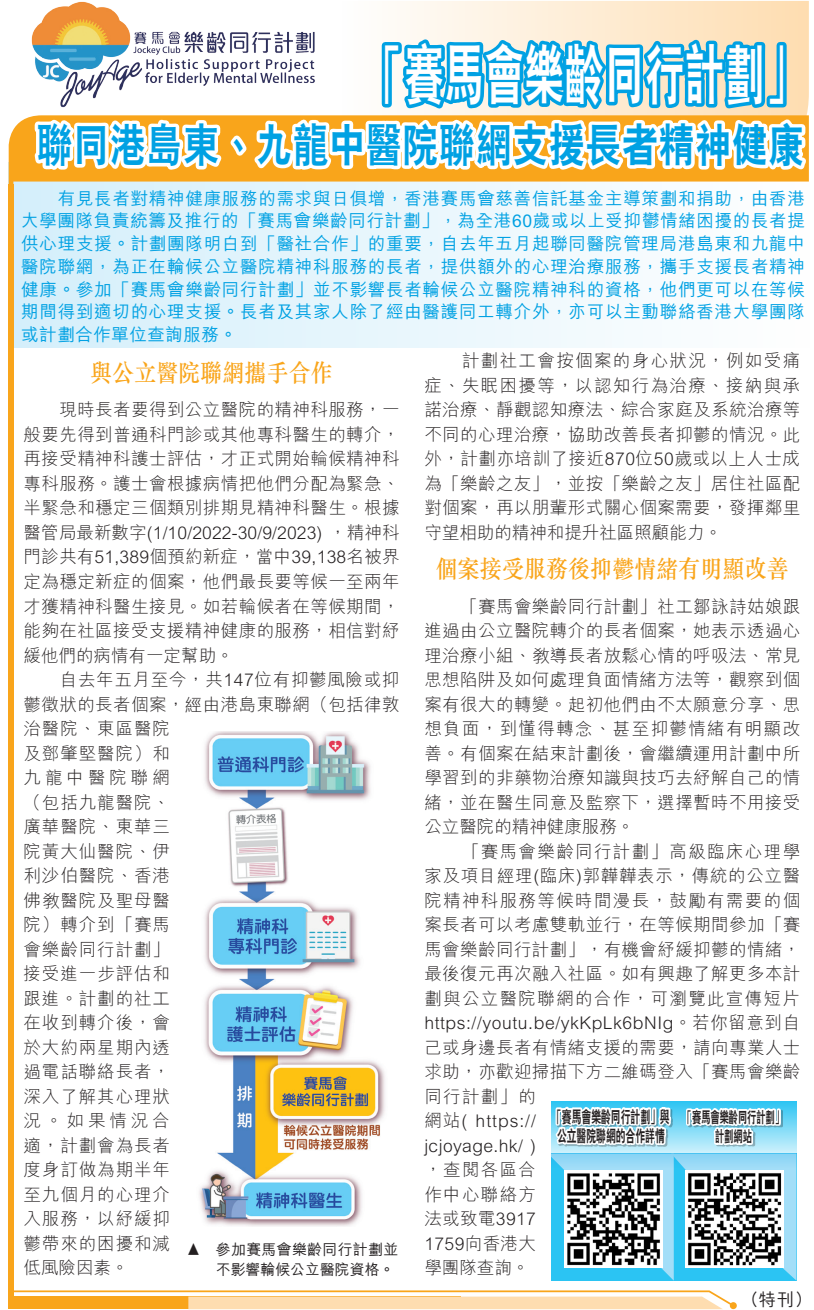
<style>
.page{position:relative;width:814px;height:1310px;background:#fff}
.page>*{position:absolute;margin:0;border:0;box-sizing:border-box;transform-origin:0 0}
.引言{font:64.75px "C Hei 2 Xbold HKSCS";letter-spacing:.03em;color:#fff;scale:.6 1}
.引言-2{font:45.5px "C Hei 2 Xbold HKSCS";letter-spacing:.03em;color:#00a1e3;scale:.78 1}
.小題{font:24.5px "M Sung Medium HKSCS";color:#f9a51b;scale:.9 1}
.內文{font:17.5px/24.5px "M Hei Light HKSCS";letter-spacing:.025em;color:#231f20;text-align:justify}
.引言-3{font:17.5px/22.8px "M Hei Medium HKSCS";letter-spacing:.04em;color:#00a1e3;text-align:justify}
.內文-2{font:17.5px/24.5px "M Hei Light HKSCS";letter-spacing:.05em;color:#231f20}
.引言-4{font:17.5px "M Hei Medium HKSCS";color:#231f20}
.內文-3{font:16.28px/19.2px "C Hei 2 Xbold HKSCS";color:#231f20;text-align:center;scale:.6 1}
.內文-4{font:15.22px "C Hei 2 Xbold HKSCS";color:#231f20;scale:.6 1}
.說明{font:14.88px/20.1px "M Hei Medium HKSCS";letter-spacing:.025em;color:#231f20;text-align:right}
</style>
<div class="page">
<svg style="left:400px;top:1px;width:408px;height:23px;background:#feebd2"></svg>
<img style="left:39px;top:1px;width:86px;height:23px">
<div style="left:729px;top:1302px;width:7px;height:7px;background:#f9a51b;border-radius:50%"></div>
<svg style="left:8px;top:1289px;width:727px;height:20px"></svg>
<div style="left:9px;top:184px;width:5px;height:1125px;background:#f9a51b"></div>
<svg style="left:9px;top:117px;width:21px;height:153px;fill:#f9a51b"></svg>
<svg style="left:30px;top:24px;width:779px;height:324px"></svg>
<svg style="left:551px;top:1101px;width:245px;height:179px"></svg>
<img style="left:199px;top:732px;width:186px;height:494px">
<p class="引言" style="left:365px;top:32px;width:733px">「賽馬會樂齡同行計劃」</p>
<p class="引言-2" style="left:37px;top:115px;width:984px">聯同港島東、九龍中醫院聯網支援長者精神健康</p>
<p class="引言-3" style="left:21px;top:185px;width:785px;text-indent:36px">有見長者對精神健康服務的需求與日俱增，香港賽馬會慈善信託基金主導策劃和捐助，由香港大學團隊負責統籌及推行的「賽馬會樂齡同行計劃」，為全港60歲或以上受抑鬱情緒困擾的長者提供心理支援。計劃團隊明白到「醫社合作」的重要，自去年五月起聯同醫院管理局港島東和九龍中醫院聯網，為正在輪候公立醫院精神科服務的長者，提供額外的心理治療服務，攜手支援長者精神健康。參加「賽馬會樂齡同行計劃」並不影響長者輪候公立醫院精神科的資格，他們更可以在等候期間得到適切的心理支援。長者及其家人除了經由醫護同工轉介外，亦可以主動聯絡香港大學團隊或計劃合作單位查詢服務。</p>
<p class="小題" style="left:90px;top:356px;width:271px">與公立醫院聯網攜手合作</p>
<p class="內文" style="left:24px;top:397px;width:377px;text-indent:36px">現時長者要得到公立醫院的精神科服務，一般要先得到普通科門診或其他專科醫生的轉介，再接受精神科護士評估，才正式開始輪候精神科專科服務。護士會根據病情把他們分配為緊急、半緊急和穩定三個類別排期見精神科醫生。根據醫管局最新數字(1/10/2022-30/9/2023) ，精神科門診共有51,389個預約新症，當中39,138名被界定為穩定新症的個案，他們最長要等候一至兩年才獲精神科醫生接見。如若輪候者在等候期間，能夠在社區接受支援精神健康的服務，相信對紓緩他們的病情有一定幫助。</p>
<p class="內文-2" style="left:24px;top:666px;width:377px;text-indent:36px">自去年五月至今，共147位有抑鬱風險或抑鬱徵狀的長者個案，經由港島東聯網（包括律敦治醫院、東區醫院<br>及鄧肇堅醫院）和<br>九龍中醫院聯網<br>（包括九龍醫院、<br>廣華醫院、東華三<br>院黃大仙醫院、伊<br>利沙伯醫院、香港<br>佛教醫院及聖母醫<br>院）轉介到「賽馬<br>會樂齡同行計劃」<br>接受進一步評估和<br>跟進。計劃的社工<br>在收到轉介後，會<br>於大約兩星期內透<br>過電話聯絡長者，<br>深入了解其心理狀<br>況。如果情況合<br>適，計劃會為長者<br>度身訂做為期半年<br>至九個月的心理介<br>入服務，以紓緩抑<br>鬱帶來的困擾和減<br>低風險因素。</p>
<p class="說明" style="left:186px;top:1238px;width:214px">▲ 參加賽馬會樂齡同行計劃並不影響輪候公立醫院資格。</p>
<p class="內文" style="left:424px;top:348px;width:377px;text-indent:38px">計劃社工會按個案的身心狀況，例如受痛症、失眠困擾等，以認知行為治療、接納與承諾治療、靜觀認知療法、綜合家庭及系統治療等不同的心理治療，協助改善長者抑鬱的情況。此外，計劃亦培訓了接近870位50歲或以上人士成為「樂齡之友」，並按「樂齡之友」居住社區配對個案，再以朋輩形式關心個案需要，發揮鄰里守望相助的精神和提升社區照顧能力。</p>
<p class="小題" style="left:436px;top:552px;width:394px">個案接受服務後抑鬱情緒有明顯改善</p>
<p class="內文" style="left:424px;top:593px;width:377px;text-indent:36px">「賽馬會樂齡同行計劃」社工鄒詠詩姑娘跟進過由公立醫院轉介的長者個案，她表示透過心理治療小組、教導長者放鬆心情的呼吸法、常見思想陷阱及如何處理負面情緒方法等，觀察到個案有很大的轉變。起初他們由不太願意分享、思想負面，到懂得轉念、甚至抑鬱情緒有明顯改善。有個案在結束計劃後，會繼續運用計劃中所學習到的非藥物治療知識與技巧去紓解自己的情緒，並在醫生同意及監察下，選擇暫時不用接受公立醫院的精神健康服務。</p>
<p class="內文" style="left:424px;top:838px;width:377px;text-align:left;text-indent:38px">「賽馬會樂齡同行計劃」高級臨床心理學家及項目經理(臨床)郭韡韡表示，傳統的公立醫院精神科服務等候時間漫長，鼓勵有需要的個案長者可以考慮雙軌並行，在等候期間參加「賽馬會樂齡同行計劃」，有機會紓緩抑鬱的情緒，最後復元再次融入社區。如有興趣了解更多本計劃與公立醫院聯網的合作，可瀏覽此宣傳短片https://youtu.be/ykKpLk6bNIg。若你留意到自己或身邊長者有情緒支援的需要，請向專業人士求助，亦歡迎掃描下方二維碼登入「賽馬會樂齡同行計劃」的<br>網站( https://<br>jcjoyage.hk/ )<br>，查閱各區合<br>作中心聯絡方<br>法或致電3917<br>1759向香港大<br>學團隊查詢。</p>
<p class="內文-3" style="left:552px;top:1107px;width:197px">「賽馬會樂齡同行計劃」與公立醫院聯網的合作詳情</p>
<p class="內文-4" style="left:683px;top:1107px;width:170px">「賽馬會樂齡同行計劃」</p>
<p class="內文-4" style="left:715px;top:1126px;width:63px">計劃網站</p>
<p class="引言-4" style="left:740px;top:1287px;width:73px">（特刊）</p>
</div>
